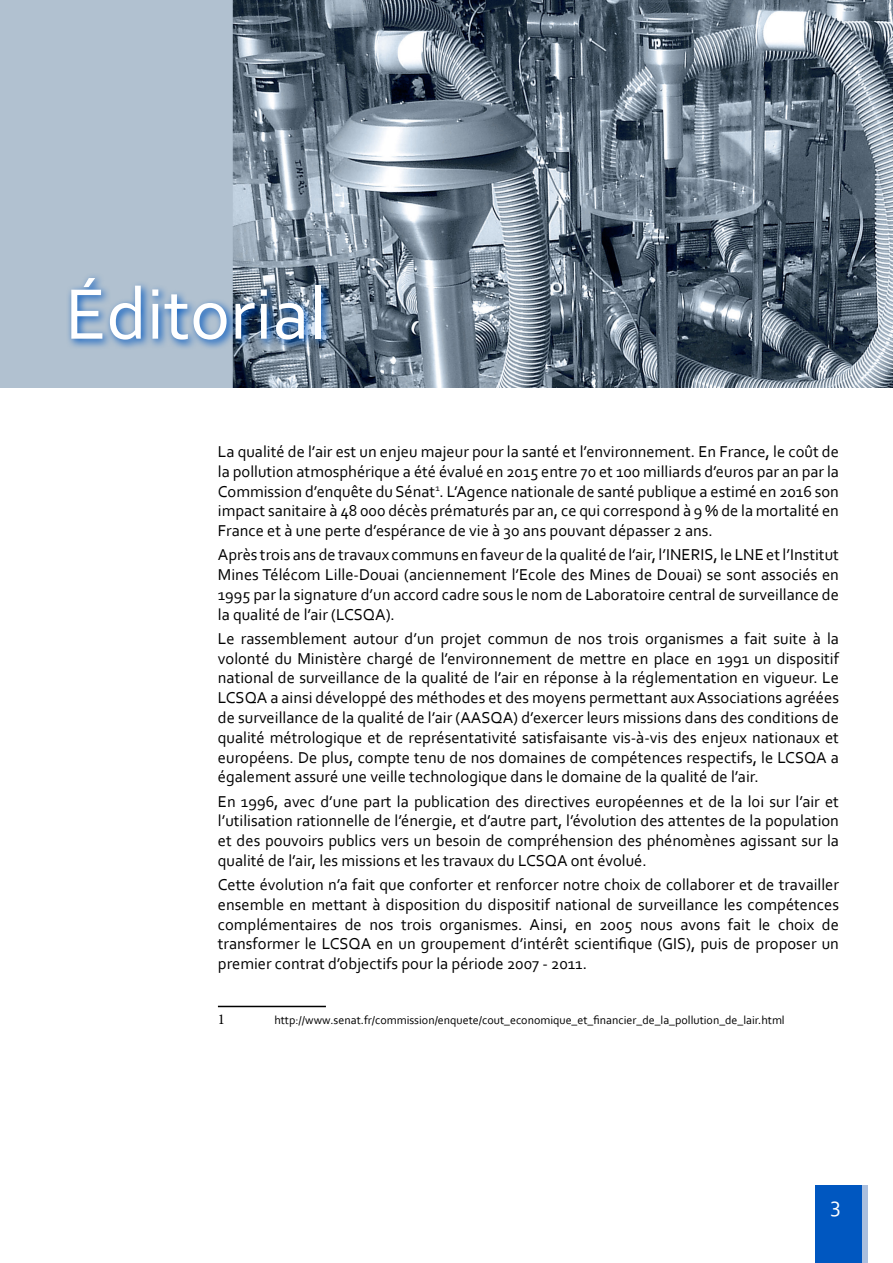
<style>
.page{position:relative;width:893px;height:1263px;background:#fff}
.page>*{position:absolute;margin:0;border:0;box-sizing:border-box;transform-origin:0 0}
.t1{font:75px "Corbel";color:#fff}
.t2{font:22.5px "Corbel";color:#fff}
.t3{font:16.5px/19.8px "Corbel";color:#000;text-align:justify}
.t4{font:15px "Minion Pro";color:#000}
.t5{font:12px "Corbel";color:#000}
</style>
<div class="page">
<hr style="left:218px;top:1006px;width:108px;height:1px;background:#000">
<img style="left:0;top:0;width:893px;height:387px">
<svg style="left:66px;top:272px;width:266px;height:79px;background:#7c98b7"></svg>
<div style="left:862px;top:1185px;width:6px;height:78px;background:#aabfde"></div>
<div style="left:815px;top:1185px;width:47px;height:78px;background:#0057c0"></div>
<h1 class="t1" style="left:65px;top:267px;width:263px">Éditorial</h1>
<p class="t3" style="left:218px;top:441px;width:623px">La qualité de l’air est un enjeu majeur pour la santé et l’environnement. En France, le coût de la pollution atmosphérique a été évalué en 2015 entre 70 et 100 milliards d’euros par an par la Commission d’enquête du Sénat<sup>1</sup>. L’Agence nationale de santé publique a estimé en 2016 son impact sanitaire à 48 000 décès prématurés par an, ce qui correspond à 9 % de la mortalité en France et à une perte d’espérance de vie à 30 ans pouvant dépasser 2 ans.</p>
<p class="t3" style="left:218px;top:545px;width:623px">Après trois ans de travaux communs en faveur de la qualité de l’air, l’INERIS, le LNE et l’Institut Mines Télécom Lille-Douai (anciennement l’Ecole des Mines de Douai) se sont associés en 1995 par la signature d’un accord cadre sous le nom de Laboratoire central de surveillance de la qualité de l’air (LCSQA).</p>
<p class="t3" style="left:218px;top:628px;width:623px">Le rassemblement autour d’un projet commun de nos trois organismes a fait suite à la volonté du Ministère chargé de l’environnement de mettre en place en 1991 un dispositif national de surveillance de la qualité de l’air en réponse à la réglementation en vigueur. Le LCSQA a ainsi développé des méthodes et des moyens permettant aux Associations agréées de surveillance de la qualité de l’air (AASQA) d’exercer leurs missions dans des conditions de qualité métrologique et de représentativité satisfaisante vis-à-vis des enjeux nationaux et européens. De plus, compte tenu de nos domaines de compétences respectifs, le LCSQA a également assuré une veille technologique dans le domaine de la qualité de l’air.</p>
<p class="t3" style="left:218px;top:791px;width:623px">En 1996, avec d’une part la publication des directives européennes et de la loi sur l’air et l’utilisation rationnelle de l’énergie, et d’autre part, l’évolution des attentes de la population et des pouvoirs publics vers un besoin de compréhension des phénomènes agissant sur la qualité de l’air, les missions et les travaux du LCSQA ont évolué.</p>
<p class="t3" style="left:218px;top:874px;width:623px">Cette évolution n’a fait que conforter et renforcer notre choix de collaborer et de travailler ensemble en mettant à disposition du dispositif national de surveillance les compétences complémentaires de nos trois organismes. Ainsi, en 2005 nous avons fait le choix de transformer le LCSQA en un groupement d’intérêt scientifique (GIS), puis de proposer un premier contrat d’objectifs pour la période 2007 - 2011.</p>
<p class="t4" style="left:218px;top:1010px;width:9px">1</p>
<p class="t5" style="left:274px;top:1013px;width:512px">http://www.senat.fr/commission/enquete/cout_economique_et_financier_de_la_pollution_de_lair.html</p>
<h2 class="t2" style="left:831px;top:1190px;width:12px">3</h2>
</div>
